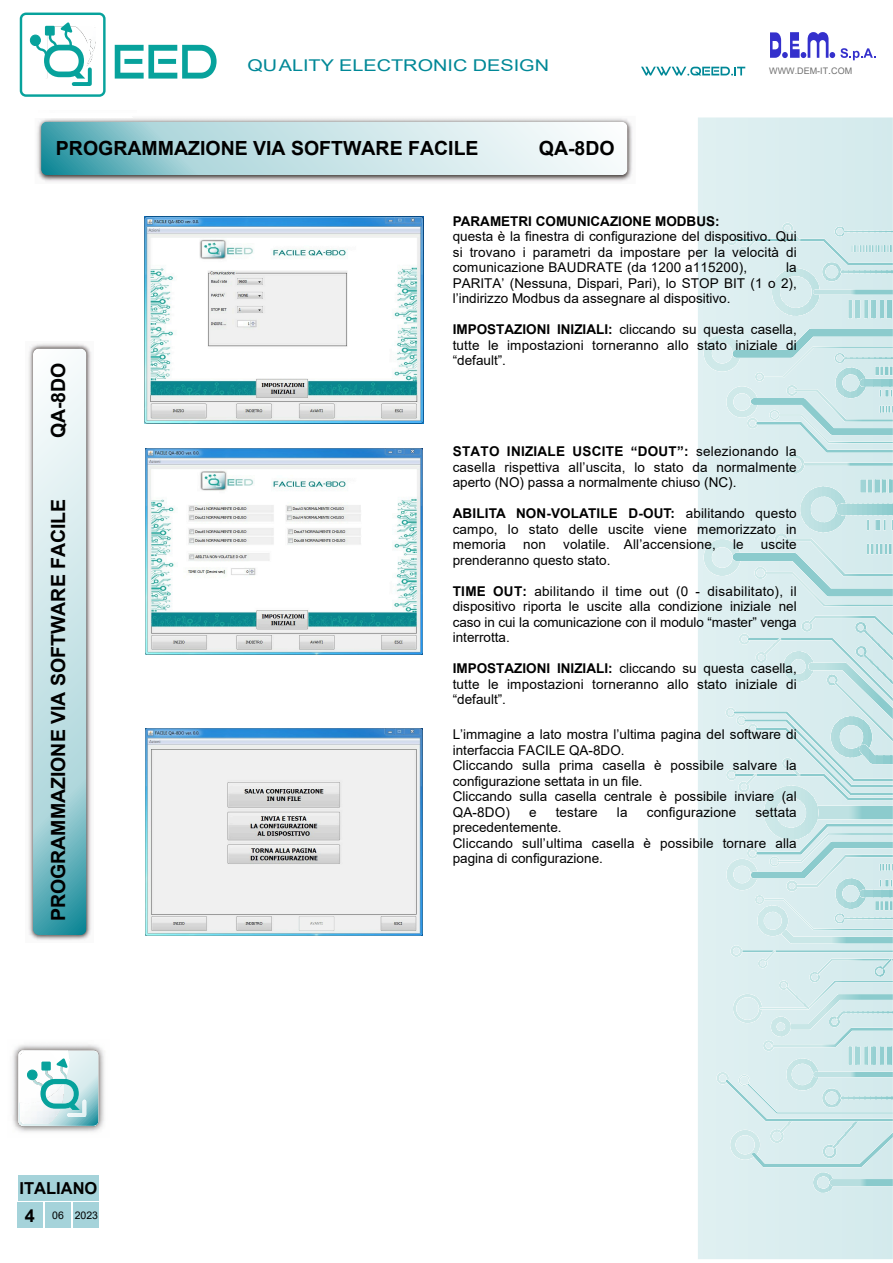
<style>
.page{position:relative;width:893px;height:1263px;background:#fff}
.page>*{position:absolute;margin:0;border:0;box-sizing:border-box;transform-origin:0 0}
.t1{font:700 19.5px "Arial";color:#000}
.t2{font:700 16.5px "Arial";color:#000}
.t3{font:16.2px "Arial";color:#008897;scale:1.22 1}
.t4{font:13.5px/15.5px "Arial";letter-spacing:.01em;color:#000;text-align:justify}
.t5{font:700 13.5px "Arial";color:#000}
.t6{font:10.5px "Arial";color:#000}
.t7{font:9px "Arial";color:#707070}
.s1{font-size:10.5px}
.s2{font-weight:700;font-size:18px}
.s3{font-weight:700}
</style>
<div class="page">
<div style="left:18px;top:1202px;width:25px;height:25px;background:#a5d3da"></div>
<div style="left:45px;top:1202px;width:26px;height:25px;background:#a5d3da"></div>
<div style="left:73px;top:1202px;width:25px;height:25px;background:#a5d3da"></div>
<img style="left:37px;top:118px;width:596px;height:64px">
<svg style="left:41px;top:122px;width:586px;height:53px;background:#bbdde1"></svg>
<img style="left:28px;top:343px;width:64px;height:597px">
<svg style="left:33px;top:348px;width:53px;height:586px;background:#bcdde1"></svg>
<img style="left:12px;top:1044px;width:92px;height:88px">
<svg style="left:18px;top:1050px;width:68px;height:75px"></svg>
<div style="left:41px;top:1061px;width:10px;height:9px;background:#07a29c"></div>
<div style="left:698px;top:117px;width:195px;height:1142px;background:#dceef0"></div>
<svg style="left:774px;top:533px;width:7px;height:5px"></svg>
<svg style="left:781px;top:533px;width:6px;height:5px"></svg>
<svg style="left:703px;top:538px;width:190px;height:68px;background:#cfe8ea"></svg>
<svg style="left:800px;top:486px;width:5px;height:46px"></svg>
<svg style="left:805px;top:486px;width:4px;height:46px"></svg>
<svg style="left:809px;top:486px;width:4px;height:46px"></svg>
<svg style="left:813px;top:486px;width:5px;height:46px"></svg>
<svg style="left:818px;top:486px;width:4px;height:46px"></svg>
<svg style="left:822px;top:486px;width:4px;height:46px"></svg>
<svg style="left:826px;top:486px;width:5px;height:46px"></svg>
<svg style="left:831px;top:486px;width:4px;height:46px"></svg>
<svg style="left:835px;top:486px;width:5px;height:46px"></svg>
<svg style="left:840px;top:486px;width:4px;height:46px"></svg>
<hr style="left:844px;top:486px;width:2px;height:46px;background:#acd9da">
<svg style="left:836px;top:503px;width:6px;height:12px"></svg>
<div style="left:860px;top:479px;width:7px;height:13px;background:#a0d4d6"></div>
<svg style="left:866px;top:479px;width:7px;height:13px"></svg>
<svg style="left:873px;top:479px;width:8px;height:13px"></svg>
<svg style="left:881px;top:479px;width:8px;height:13px"></svg>
<svg style="left:889px;top:479px;width:4px;height:13px"></svg>
<svg style="left:868px;top:520px;width:9px;height:10px"></svg>
<svg style="left:877px;top:520px;width:10px;height:10px"></svg>
<svg style="left:887px;top:520px;width:6px;height:10px"></svg>
<svg style="left:867px;top:544px;width:9px;height:10px"></svg>
<svg style="left:876px;top:544px;width:10px;height:10px"></svg>
<svg style="left:886px;top:544px;width:5px;height:10px"></svg>
<svg style="left:813px;top:1172px;width:7px;height:20px"></svg>
<svg style="left:820px;top:1172px;width:9px;height:20px"></svg>
<svg style="left:829px;top:1172px;width:4px;height:20px"></svg>
<svg style="left:829px;top:1178px;width:64px;height:7px"></svg>
<svg style="left:725px;top:615px;width:168px;height:449px;background:#d0e9eb"></svg>
<hr style="left:786px;top:986px;width:3px;height:23px;background:#cae7e7">
<svg style="left:787px;top:986px;width:9px;height:23px"></svg>
<svg style="left:796px;top:986px;width:8px;height:23px"></svg>
<svg style="left:804px;top:986px;width:5px;height:23px"></svg>
<hr style="left:786px;top:1058px;width:2px;height:32px;background:#cae7e7">
<svg style="left:787px;top:1058px;width:6px;height:13px"></svg>
<svg style="left:793px;top:1058px;width:6px;height:13px"></svg>
<svg style="left:799px;top:1058px;width:6px;height:13px"></svg>
<svg style="left:805px;top:1058px;width:6px;height:13px"></svg>
<svg style="left:811px;top:1058px;width:6px;height:13px"></svg>
<hr style="left:817px;top:1058px;width:1px;height:32px;background:#bbe0e1">
<hr style="left:785px;top:454px;width:2px;height:20px;background:#cae7e7">
<svg style="left:786px;top:454px;width:10px;height:20px"></svg>
<svg style="left:796px;top:454px;width:8px;height:20px"></svg>
<svg style="left:716px;top:1071px;width:177px;height:96px;background:#d2e9eb"></svg>
<svg style="left:703px;top:328px;width:190px;height:124px;background:#cee8e9"></svg>
<svg style="left:822px;top:273px;width:4px;height:8px"></svg>
<svg style="left:826px;top:273px;width:10px;height:8px"></svg>
<svg style="left:836px;top:273px;width:5px;height:8px"></svg>
<svg style="left:772px;top:273px;width:3px;height:43px"></svg>
<svg style="left:775px;top:273px;width:4px;height:43px"></svg>
<svg style="left:779px;top:273px;width:4px;height:43px"></svg>
<svg style="left:783px;top:273px;width:4px;height:43px"></svg>
<svg style="left:787px;top:273px;width:5px;height:43px"></svg>
<svg style="left:792px;top:273px;width:4px;height:43px"></svg>
<svg style="left:796px;top:273px;width:4px;height:43px"></svg>
<svg style="left:800px;top:273px;width:4px;height:43px"></svg>
<svg style="left:804px;top:273px;width:4px;height:43px"></svg>
<svg style="left:808px;top:273px;width:5px;height:43px"></svg>
<svg style="left:813px;top:273px;width:4px;height:16px"></svg>
<hr style="left:817px;top:268px;width:2px;height:48px;background:#bce1e1">
<svg style="left:813px;top:289px;width:80px;height:29px;background:#c3e3e4"></svg>
<svg style="left:726px;top:223px;width:167px;height:50px;background:#d3eaec"></svg>
<div style="left:18px;top:1175px;width:80px;height:25px;background:#a5d3da"></div>
<img style="left:145px;top:216px;width:278px;height:208px">
<img style="left:146px;top:728px;width:276px;height:207px">
<img style="left:146px;top:448px;width:277px;height:206px">
<svg style="left:770px;top:32px;width:105px;height:28px"></svg>
<div style="left:20px;top:13px;width:86px;height:84px;border:2px solid #07a29c;border-radius:5px"></div>
<div style="left:30px;top:35px;width:10px;height:11px;background:#07a29c;border-radius:50%"></div>
<div style="left:30px;top:35px;width:11px;height:11px;border:1px solid #07a29c;border-radius:50%"></div>
<svg style="left:34px;top:22px;width:60px;height:64px"></svg>
<div style="left:45px;top:26px;width:10px;height:10px;background:#07a29c"></div>
<svg style="left:115px;top:45px;width:101px;height:34px"></svg>
<svg style="left:641px;top:67px;width:104px;height:9px"></svg>
<p class="t3" style="left:247px;top:59px;width:249px">QUALITY ELECTRONIC DESIGN</p>
<p class="t7" style="left:769px;top:67px;width:84px">WWW.DEM-IT<span class="s1">.</span>COM</p>
<h1 class="t1" style="left:56px;top:140px;width:424px">PROGRAMMAZIONE VIA SOFTWARE FACILE</h1>
<h1 class="t1" style="left:539px;top:140px;width:77px">QA-8DO</h1>
<h1 class="t1" style="left:51px;top:438px;width:77px;rotate:-90deg">QA-8DO</h1>
<h1 class="t1" style="left:51px;top:921px;width:424px;rotate:-90deg">PROGRAMMAZIONE VIA SOFTWARE FACILE</h1>
<p class="t2" style="left:20px;top:1181px;width:79px">ITALIANO</p>
<p class="t6" style="left:25px;top:1211px;width:75px"><span class="s2">4</span> 06 2023</p>
<p class="t5" style="left:453px;top:216px;width:268px">PARAMETRI COMUNICAZIONE MODBUS:</p>
<p class="t4" style="left:453px;top:230px;width:345px">questa è la finestra di configurazione del dispositivo. Qui si trovano i parametri da impostare per la velocità di comunicazione BAUDRATE (da 1200 a 115200),</p>
<p class="t4" style="left:453px;top:261px;width:345px;text-indent:333px">la PARITA’ (Nessuna, Dispari, Pari), lo STOP BIT (1 o 2), l’indirizzo Modbus da assegnare al dispositivo.</p>
<p class="t4" style="left:453px;top:323px;width:345px"><span class="s3">IMPOSTAZIONI INIZIALI:</span> cliccando su questa casella, tutte le impostazioni torneranno allo stato iniziale di “default”.</p>
<p class="t4" style="left:453px;top:445px;width:345px"><span class="s3">STATO INIZIALE USCITE “DOUT”:</span> selezionando la casella rispettiva all’uscita, lo stato da normalmente aperto (NO) passa a normalmente chiuso (NC).</p>
<p class="t4" style="left:453px;top:507px;width:345px"><span class="s3">ABILITA NON-VOLATILE D-OUT:</span> abilitando questo campo, lo stato delle uscite viene memorizzato in memoria</p>
<p class="t4" style="left:523px;top:538px;width:24px">non</p>
<p class="t4" style="left:563px;top:538px;width:154px">volatile. All’accensione,</p>
<p class="t4" style="left:733px;top:538px;width:12px">le</p>
<p class="t4" style="left:761px;top:538px;width:37px">uscite</p>
<p class="t4" style="left:453px;top:553px;width:159px">prenderanno questo stato.</p>
<p class="t4" style="left:453px;top:584px;width:345px"><span class="s3">TIME OUT:</span> abilitando il time out (0 - disabilitato), il dispositivo riporta le uscite alla condizione iniziale nel caso in cui la comunicazione con il modulo “master” venga interrotta.</p>
<p class="t4" style="left:453px;top:662px;width:345px"><span class="s3">IMPOSTAZIONI INIZIALI:</span> cliccando su questa casella, tutte le impostazioni torneranno allo stato iniziale di “default”.</p>
<p class="t4" style="left:453px;top:727px;width:345px;text-align:left">L’immagine a lato mostra l’ultima pagina del software di interfaccia FACILE QA-8DO.<br>Cliccando sulla prima casella è possibile salvare la configurazione settata in un file.<br>Cliccando sulla casella centrale è possibile inviare (al QA-8DO)</p>
<p class="t4" style="left:529px;top:805px;width:9px">e</p>
<p class="t4" style="left:555px;top:805px;width:44px">testare</p>
<p class="t4" style="left:617px;top:805px;width:12px">la</p>
<p class="t4" style="left:647px;top:805px;width:91px">configurazione</p>
<p class="t4" style="left:755px;top:805px;width:43px">settata</p>
<p class="t4" style="left:453px;top:820px;width:345px;text-align:left">precedentemente.<br>Cliccando sull’ultima casella è possibile tornare alla pagina di configurazione.</p>
</div>
